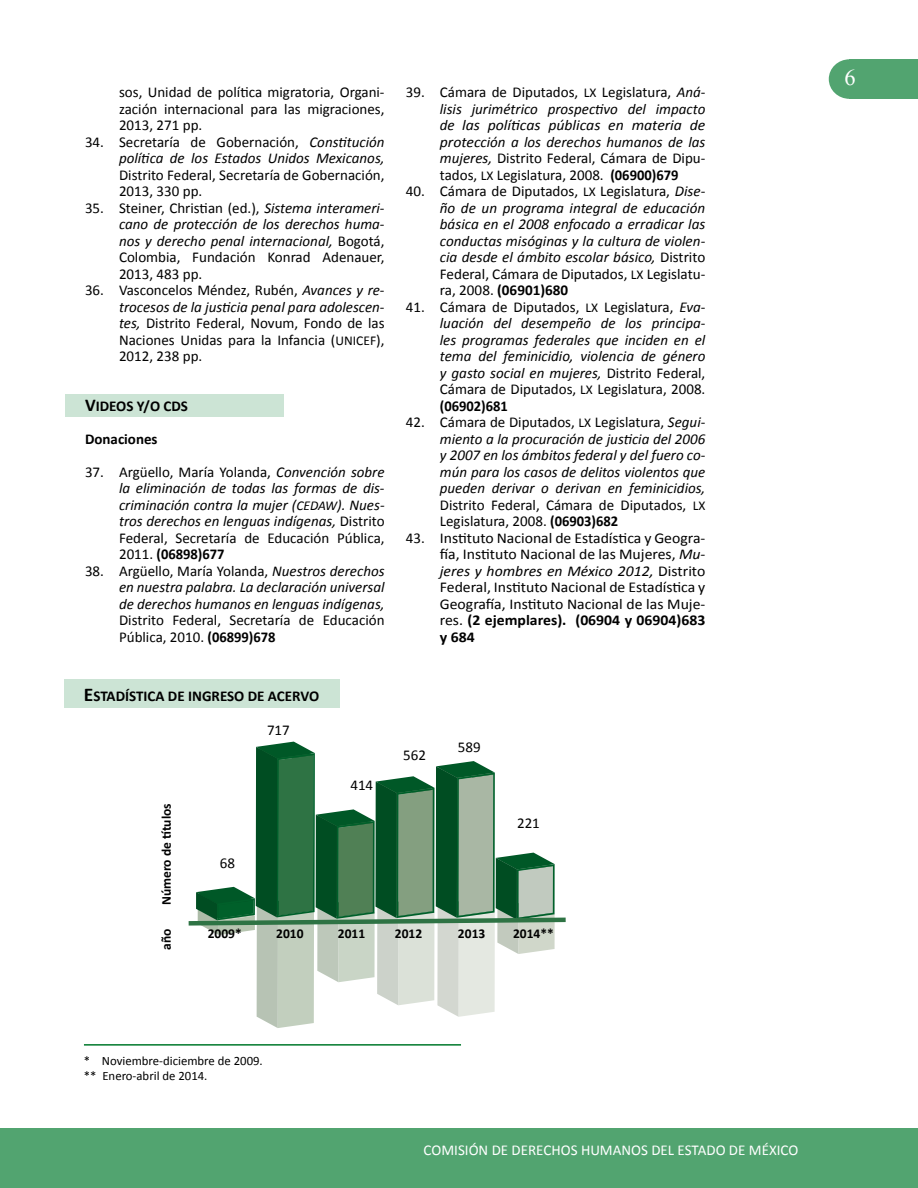
<style>
.page{position:relative;width:918px;height:1188px;background:#fff}
.page>*{position:absolute;margin:0;border:0;box-sizing:border-box;transform-origin:0 0}
.t1{font:22.5px "Times New Roman";color:#fff}
.t2{font:italic 15px/16.5px "Calibri";color:#000;text-align:justify}
.t3{font:15px/16.5px "Calibri";color:#000;text-align:justify}
.t4{font:700 15px "Calibri";color:#000}
.t5{font:15px "Calibri";color:#fff}
.t6{font:700 13.5px "Calibri";color:#000}
.t7{font:12.75px/15.3px "Calibri";color:#000}
.s1{font-style:normal}
.s2{font-style:italic}
.s3{font-size:13.5px}
.s4{font-size:18px}
.s5{font-weight:700;font-style:normal}
.s6{font-weight:700}
.s7{font-size:19.5px}
.s8{font-style:normal;font-size:13.5px}
</style>
<div class="page">
<div style="left:849px;top:59px;width:69px;height:40px;background:#52a470"></div>
<div style="left:829px;top:59px;width:41px;height:40px;background:#52a470;border-radius:50%"></div>
<div style="left:0;top:1128px;width:918px;height:60px;background:#52a470"></div>
<div style="left:66px;top:395px;width:218px;height:22px;background:#cce4d5"></div>
<div style="left:65px;top:679px;width:275px;height:29px;background:#cce4d5"></div>
<hr style="left:84px;top:1044px;width:377px;height:2px;background:#00792c">
<svg style="left:188px;top:742px;width:378px;height:286px"></svg>
<p class="t3" style="left:119px;top:84px;width:267px">sos, Unidad de política migratoria, Organi&shy;zación internacional para las migraciones, 2013, 271 pp.</p>
<p class="t2" style="left:85px;top:133px;width:301px;text-align:right"><span class="s1">34. Secretaría de Gobernación,</span> Constitución política de los Estados Unidos Mexicanos,</p>
<p class="t3" style="left:119px;top:166px;width:267px">Distrito Federal, Secretaría de Gobernación,<br>2013, 330 pp.</p>
<p class="t2" style="left:119px;top:199px;width:267px;text-indent:-34px"><span class="s1">35. Steiner, Christian (ed.),</span> Sistema interameri&shy;cano de protección de los derechos huma&shy;nos y derecho penal internacional, <span class="s1">Bogotá, Colombia, Fundación Konrad Adenauer, 2013, 483 pp.</span></p>
<p class="t3" style="left:119px;top:282px;width:267px;text-indent:-34px">36. Vasconcelos Méndez, Rubén, <span class="s2">Avances y re&shy;trocesos de la justicia penal para adolescen&shy;tes,</span> Distrito Federal, Novum, Fondo de las Naciones Unidas para la Infancia (<span class="s3">UNICEF</span>), 2012, 238 pp.</p>
<p class="t4" style="left:85px;top:396px;width:104px"><span class="s4">V</span>IDEOS Y/O CDS</p>
<p class="t4" style="left:85px;top:429px;width:74px">Donaciones</p>
<p class="t2" style="left:119px;top:463px;width:267px;text-indent:-34px"><span class="s1">37. Argüello, María Yolanda,</span> Convención sobre la eliminación de todas las formas de dis&shy;criminación contra la mujer (<span class="s3">CEDAW</span>). Nues&shy;tros derechos en lenguas indígenas, <span class="s1">Distrito Federal, Secretaría de Educación Pública, 2011.</span> <span class="s5">(06898)677</span></p>
<p class="t2" style="left:119px;top:562px;width:267px;text-indent:-34px"><span class="s1">38. Argüello, María Yolanda,</span> Nuestros derechos en nuestra palabra. La declaración universal de derechos humanos en lenguas indígenas,</p>
<p class="t3" style="left:119px;top:612px;width:267px">Distrito Federal, Secretaría de Educación<br>Pública, 2010. <span class="s6">(06899)678</span></p>
<p class="t4" style="left:84px;top:686px;width:237px"><span class="s7">E</span>STADÍSTICA DE INGRESO DE ACERVO</p>
<p class="t6" style="left:158px;top:905px;width:103px;rotate:-90deg">Número de títulos</p>
<p class="t3" style="left:267px;top:722px;width:24px">717</p>
<p class="t3" style="left:220px;top:855px;width:17px">68</p>
<p class="t3" style="left:350px;top:777px;width:24px">414</p>
<p class="t2" style="left:440px;top:83px;width:267px;text-indent:-34px"><span class="s1">39. Cámara de Diputados,</span> <span class="s8">LX</span> <span class="s1">Legislatura,</span> Aná&shy;lisis jurimétrico prospectivo del impacto de las políticas públicas en materia de protección a los derechos humanos de las mujeres, <span class="s1">Distrito Federal, Cámara de Dipu&shy;tados,</span> <span class="s8">LX</span> <span class="s1">Legislatura, 2008.</span> <span class="s5">(06900)679</span></p>
<p class="t2" style="left:440px;top:182px;width:267px;text-indent:-34px"><span class="s1">40. Cámara de Diputados,</span> <span class="s8">LX</span> <span class="s1">Legislatura,</span> Dise&shy;ño de un programa integral de educación básica en el 2008 enfocado a erradicar las conductas misóginas y la cultura de violen&shy;cia desde el ámbito escolar básico, <span class="s1">Distrito Federal, Cámara de Diputados,</span> <span class="s8">LX</span> <span class="s1">Legislatu&shy;ra, 2008.</span> <span class="s5">(06901)680</span></p>
<p class="t2" style="left:440px;top:298px;width:267px;text-indent:-34px"><span class="s1">41. Cámara de Diputados,</span> <span class="s8">LX</span> <span class="s1">Legislatura,</span> Eva&shy;luación del desempeño de los principa&shy;les programas federales que inciden en el tema del feminicidio, violencia de género y gasto social en mujeres, <span class="s1">Distrito Federal, Cámara de Diputados,</span> <span class="s8">LX</span> <span class="s1">Legislatura, 2008. </span><span class="s5">(06902)681</span></p>
<p class="t2" style="left:440px;top:413px;width:267px;text-indent:-34px"><span class="s1">42. Cámara de Diputados,</span> <span class="s8">LX</span> <span class="s1">Legislatura,</span> Segui&shy;miento a la procuración de justicia del 2006 y 2007 en los ámbitos federal y del fuero co&shy;mún para los casos de delitos violentos que pueden derivar o derivan en feminicidios, <span class="s1">Distrito Federal, Cámara de Diputados,</span> <span class="s8">LX </span><span class="s1">Legislatura, 2008.</span> <span class="s5">(06903)682</span></p>
<p class="t3" style="left:440px;top:529px;width:267px;text-indent:-34px">43. Instituto Nacional de Estadística y Geogra&shy;fía, Instituto Nacional de las Mujeres, <span class="s2">Mu&shy;jeres y hombres en México 2012,</span> Distrito Federal, Instituto Nacional de Estadística y Geografía, Instituto Nacional de las Muje&shy;res. <span class="s6">(2 ejemplares). (06904 y 06904)683 y 684</span></p>
<p class="t3" style="left:403px;top:747px;width:24px">562</p>
<p class="t3" style="left:458px;top:738px;width:24px">589</p>
<p class="t3" style="left:517px;top:815px;width:24px">221</p>
<p class="t6" style="left:158px;top:950px;width:23px;rotate:-90deg">año</p>
<p class="t6" style="left:208px;top:925px;width:36px">2009*</p>
<p class="t6" style="left:276px;top:925px;width:29px">2010</p>
<p class="t6" style="left:338px;top:925px;width:29px">2011</p>
<p class="t6" style="left:395px;top:925px;width:29px">2012</p>
<p class="t6" style="left:458px;top:925px;width:29px">2013</p>
<p class="t6" style="left:513px;top:925px;width:42px">2014**</p>
<p class="t7" style="left:84px;top:1053px;width:180px">* Noviembre-diciembre de 2009. ** Enero-abril de 2014.</p>
<p class="t5" style="left:424px;top:1140px;width:376px">COMISIÓN DE DERECHOS HUMANOS DEL ESTADO DE MÉXICO</p>
<h1 class="t1" style="left:845px;top:63px;width:13px">6</h1>
</div>
